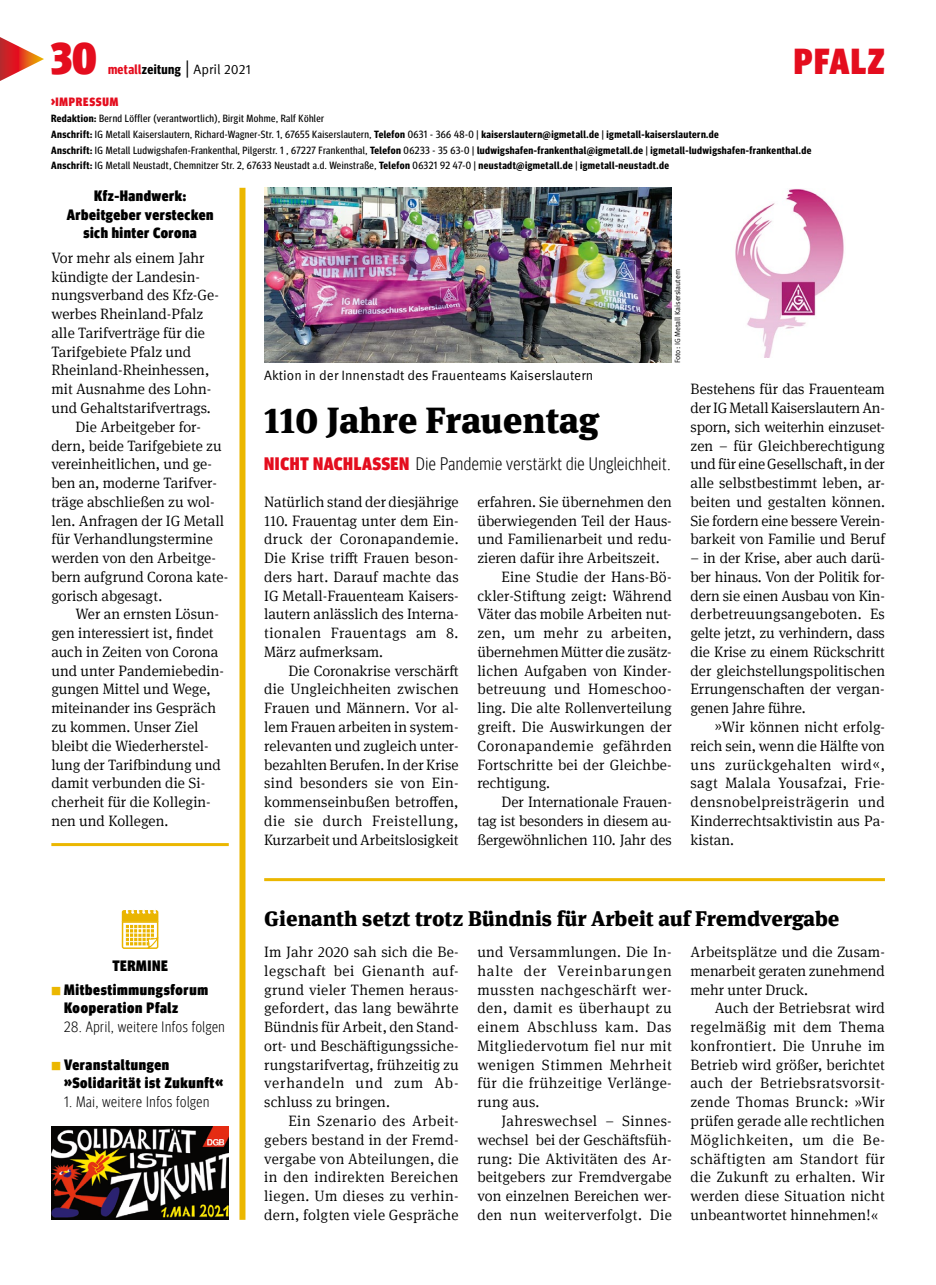
<style>
.page{position:relative;width:936px;height:1285px;background:#fff}
.page>*{position:absolute;margin:0;border:0;box-sizing:border-box;transform-origin:0 0}
.t1{font:900 condensed 45px "Meta Head IGM";color:#e40d1e}
.t2{font:900 36px "Meta Serif IGM";color:#000}
.t3{font:900 condensed 36px "Meta Head IGM";letter-spacing:.04em;color:#e40d1e}
.t4{font:900 21px "Meta Serif IGM";color:#000}
.t5{font:300 condensed 18px "Meta Head IGM";letter-spacing:.03em;color:#000}
.t6{font:300 15px/18.8px "Meta Serif IGM";color:#000;text-align:justify}
.t7{font:900 condensed 15px/18.8px "Meta Head IGM";letter-spacing:.04em;color:#000}
.t8{font:300 condensed 15px "Meta Head IGM";letter-spacing:.045em;color:#000}
.t9{font:300 15px "Meta Serif IGM";letter-spacing:.025em;color:#000}
.t10{font:300 15px "Meta Serif IGM";letter-spacing:.03em;color:#000}
.t11{font:13.5px "Meta IGM";color:#000}
.t12{font:900 condensed 12px "Meta Head IGM";letter-spacing:.07em;color:#e40d1e}
.t13{font:10.5px/15.8px "Meta Headline Cond OT";letter-spacing:.04em;color:#000}
.t14{font:7.5px "Meta IGM";color:#000}
.s1{font-family:"Meta Headline Cond OT";font-weight:700;color:#e40d1e}
.s2{font-family:"Meta Headline Cond OT";font-weight:700}
.s3{font-size:18px}
.s4{font-weight:700}
.s5{font-family:"Meta IGM";font-weight:700;font-stretch:normal;font-size:11.25px;color:#ebb700}
.s6{font-weight:900;color:#e40d1e}
</style>
<div class="page">
<svg style="left:0;top:37px;width:44px;height:44px"></svg>
<img style="left:264px;top:188px;width:407px;height:174px">
<img style="left:735px;top:189px;width:109px;height:168px">
<hr style="left:51px;top:842px;width:178px;height:3px;background:#ebb700">
<div style="left:239px;top:188px;width:6px;height:1031px;background:#ebb700"></div>
<hr style="left:264px;top:878px;width:620px;height:3px;background:#ebb700">
<svg style="left:122px;top:910px;width:36px;height:38px"></svg>
<img style="left:51px;top:1126px;width:178px;height:93px">
<h1 class="t1" style="left:51px;top:22px;width:47px">30</h1>
<p class="t11" style="left:108px;top:59px;width:144px"><span class="s1">metall</span><span class="s2">zeitung</span> <span class="s3">|</span> April 2021</p>
<h2 class="t3" style="left:794px;top:33px;width:92px">PFALZ</h2>
<p class="t12" style="left:51px;top:92px;width:69px">&gt;IMPRESSUM</p>
<p class="t13" style="left:51px;top:110px;width:761px"><span class="s4">Redaktion:</span> Bernd Löffler (verantwortlich), Birgit Mohme, Ralf Köhler<br><span class="s4">Anschrift:</span> IG Metall Kaiserslautern, Richard-Wagner-Str. 1, 67655 Kaiserslautern, <span class="s4">Telefon</span> 0631 - 366 48-0 | <span class="s4">kaiserslautern@igmetall.de</span> | <span class="s4">igmetall-kaiserslautern.de<br>Anschrift:</span> IG Metall Ludwigshafen-Frankenthal, Pilgerstr. 1 , 67227 Frankenthal, <span class="s4">Telefon</span> 06233 - 35 63-0 | <span class="s4">ludwigshafen-frankenthal@igmetall.de</span> | <span class="s4">igmetall-ludwigshafen-frankenthal.de Anschrift:</span> IG Metall Neustadt, Chemnitzer Str. 2, 67633 Neustadt a.d. Weinstraße, <span class="s4">Telefon</span> 06321 92 47-0 | <span class="s4">neustadt@igmetall.de</span> | <span class="s4">igmetall-neustadt.de</span></p>
<p class="t7" style="left:67px;top:185px;width:148px;text-align:center">Kfz-Handwerk:<br>Arbeitgeber verstecken sich hinter Corona</p>
<p class="t6" style="left:51px;top:247px;width:155px">Vor mehr als einem Jahr</p>
<p class="t6" style="left:51px;top:266px;width:150px">kündigte der Landesin-</p>
<p class="t6" style="left:51px;top:285px;width:169px">nungsverband des Kfz-Ge-</p>
<p class="t6" style="left:51px;top:304px;width:153px">werbes Rheinland-Pfalz</p>
<p class="t6" style="left:51px;top:322px;width:155px">alle Tarifverträge für die</p>
<p class="t6" style="left:51px;top:341px;width:141px">Tarifgebiete Pfalz und</p>
<p class="t6" style="left:51px;top:360px;width:159px">Rheinland-Rheinhessen,</p>
<p class="t6" style="left:51px;top:379px;width:161px">mit Ausnahme des Lohn-</p>
<p class="t6" style="left:51px;top:397px;width:161px">und Gehaltstarifvertrags.</p>
<p class="t6" style="left:76px;top:416px;width:127px">Die Arbeitgeber for-</p>
<p class="t6" style="left:51px;top:435px;width:172px">dern, beide Tarifgebiete zu</p>
<p class="t6" style="left:51px;top:454px;width:162px">vereinheitlichen, und ge-</p>
<p class="t6" style="left:51px;top:472px;width:167px">ben an, moderne Tarifver-</p>
<p class="t6" style="left:51px;top:491px;width:165px">träge abschließen zu wol-</p>
<p class="t6" style="left:51px;top:510px;width:174px">len. Anfragen der IG Metall</p>
<p class="t6" style="left:51px;top:529px;width:163px">für Verhandlungstermine</p>
<p class="t6" style="left:51px;top:547px;width:166px">werden von den Arbeitge-</p>
<p class="t6" style="left:51px;top:566px;width:178px">bern aufgrund Corona kate-</p>
<p class="t6" style="left:51px;top:585px;width:112px">gorisch abgesagt.</p>
<p class="t6" style="left:76px;top:604px;width:145px">Wer an ernsten Lösun-</p>
<p class="t6" style="left:51px;top:622px;width:164px">gen interessiert ist, findet</p>
<p class="t6" style="left:51px;top:641px;width:169px">auch in Zeiten von Corona</p>
<p class="t6" style="left:51px;top:660px;width:174px">und unter Pandemiebedin-</p>
<p class="t6" style="left:51px;top:679px;width:161px">gungen Mittel und Wege,</p>
<p class="t6" style="left:51px;top:697px;width:166px">miteinander ins Gespräch</p>
<p class="t6" style="left:51px;top:716px;width:149px">zu kommen. Unser Ziel</p>
<p class="t6" style="left:51px;top:735px;width:159px">bleibt die Wiederherstel-</p>
<p class="t6" style="left:51px;top:754px;width:171px">lung der Tarifbindung und</p>
<p class="t6" style="left:51px;top:772px;width:155px">damit verbunden die Si-</p>
<p class="t6" style="left:51px;top:791px;width:161px">cherheit für die Kollegin-</p>
<p class="t6" style="left:51px;top:810px;width:118px">nen und Kollegen.</p>
<p class="t7" style="left:112px;top:954px;width:57px">TERMINE</p>
<p class="t7" style="left:64px;top:978px;width:145px;text-indent:-13px"><span class="s5">■</span> Mitbestimmungsforum<br>Kooperation Pfalz</p>
<p class="t8" style="left:64px;top:1016px;width:162px">28. April, weitere Infos folgen</p>
<p class="t7" style="left:64px;top:1053px;width:160px;text-indent:-13px"><span class="s5">■</span> Veranstaltungen »Solidarität ist Zukunft«</p>
<p class="t8" style="left:64px;top:1091px;width:146px">1. Mai, weitere Infos folgen</p>
<p class="t11" style="left:264px;top:364px;width:330px">Aktion in der Innenstadt des Frauenteams Kaiserslautern</p>
<p class="t14" style="left:671px;top:363px;width:96px;rotate:-90deg">Foto: IG Metall Kaiserslautern</p>
<h2 class="t2" style="left:264px;top:390px;width:336px">110 Jahre Frauentag</h2>
<p class="t5" style="left:264px;top:450px;width:407px"><span class="s6">NICHT NACHLASSEN</span> Die Pandemie verstärkt die Ungleichheit.</p>
<p class="t6" style="left:264px;top:491px;width:196px">Natürlich stand der diesjährige 110. Frauentag unter dem Ein&shy;druck der Coronapandemie.<br>Die Krise trifft Frauen beson&shy;ders hart. Darauf machte das IG Metall-Frauenteam Kaisers&shy;lautern anlässlich des Interna&shy;tionalen Frauentags am 8.<br>März aufmerksam.</p>
<p class="t6" style="left:264px;top:660px;width:196px;text-indent:24px">Die Coronakrise verschärft die Ungleichheiten zwischen Frauen und Männern. Vor al&shy;lem Frauen arbeiten in system&shy;relevanten und zugleich unter&shy;bezahlten Berufen. In der Krise sind besonders sie von Ein&shy;kommenseinbußen betroffen, die sie durch Freistellung, Kurzarbeit und Arbeitslosigkeit</p>
<p class="t6" style="left:477px;top:491px;width:196px">erfahren. Sie übernehmen den</p>
<p class="t6" style="left:477px;top:510px;width:196px">überwiegenden Teil der Haus-</p>
<p class="t6" style="left:477px;top:529px;width:196px">und Familienarbeit und redu-</p>
<p class="t6" style="left:477px;top:547px;width:184px">zieren dafür ihre Arbeitszeit.</p>
<p class="t6" style="left:501px;top:566px;width:172px">Eine Studie der Hans-Bö-</p>
<p class="t6" style="left:477px;top:585px;width:196px">ckler-Stiftung zeigt: Während</p>
<p class="t6" style="left:477px;top:604px;width:196px">Väter das mobile Arbeiten nut-</p>
<p class="t9" style="left:477px;top:622px;width:196px">zen, um mehr zu arbeiten,</p>
<p class="t6" style="left:477px;top:641px;width:196px">übernehmen Mütter die zusätz-</p>
<p class="t6" style="left:477px;top:660px;width:196px">lichen Aufgaben von Kinder-</p>
<p class="t9" style="left:477px;top:678px;width:196px">betreuung und Homeschoo-</p>
<p class="t6" style="left:477px;top:697px;width:196px">ling. Die alte Rollenverteilung</p>
<p class="t6" style="left:477px;top:716px;width:196px">greift. Die Auswirkungen der</p>
<p class="t10" style="left:477px;top:734px;width:196px">Coronapandemie gefährden</p>
<p class="t6" style="left:477px;top:754px;width:196px">Fortschritte bei der Gleichbe-</p>
<p class="t6" style="left:477px;top:772px;width:74px">rechtigung.</p>
<p class="t6" style="left:501px;top:791px;width:172px">Der Internationale Frauen-</p>
<p class="t6" style="left:477px;top:810px;width:196px">tag ist besonders in diesem au-</p>
<p class="t6" style="left:477px;top:829px;width:196px">ßergewöhnlichen 110. Jahr des</p>
<p class="t6" style="left:690px;top:379px;width:196px">Bestehens für das Frauenteam der IG Metall Kaiserslautern An&shy;sporn, sich weiterhin einzuset&shy;zen – für Gleichberechtigung und für eine Gesellschaft, in der alle selbstbestimmt leben, ar&shy;beiten und gestalten können.<br>Sie fordern eine bessere Verein&shy;barkeit von Familie und Beruf</p>
<p class="t6" style="left:690px;top:547px;width:196px">– in der Krise, aber auch darü&shy;ber hinaus. Von der Politik for&shy;dern sie einen Ausbau von Kin&shy;derbetreuungsangeboten. Es gelte jetzt, zu verhindern, dass die Krise zu einem Rückschritt der gleichstellungspolitischen Errungenschaften der vergan&shy;genen Jahre führe.</p>
<p class="t6" style="left:690px;top:716px;width:196px;text-indent:24px">»Wir können nicht erfolg&shy;reich sein, wenn die Hälfte von uns zurückgehalten wird«, sagt Malala Yousafzai, Frie&shy;densnobelpreisträgerin und Kinderrechtsaktivistin aus Pa&shy;kistan.</p>
<h3 class="t4" style="left:264px;top:900px;width:576px">Gienanth setzt trotz Bündnis für Arbeit auf Fremdvergabe</h3>
<p class="t6" style="left:477px;top:941px;width:196px">und Versammlungen. Die In&shy;halte der Vereinbarungen mussten nachgeschärft wer&shy;den, damit es überhaupt zu einem Abschluss kam. Das Mitgliedervotum fiel nur mit wenigen Stimmen Mehrheit für die frühzeitige Verlänge&shy;rung aus.</p>
<p class="t6" style="left:477px;top:1110px;width:196px;text-indent:24px">Jahreswechsel – Sinnes&shy;wechsel bei der Geschäftsfüh&shy;rung: Die Aktivitäten des Ar&shy;beitgebers zur Fremdvergabe von einzelnen Bereichen wer&shy;den nun weiterverfolgt. Die</p>
<p class="t6" style="left:264px;top:941px;width:196px">Im Jahr 2020 sah sich die Be&shy;legschaft bei Gienanth auf&shy;grund vieler Themen heraus&shy;gefordert, das lang bewährte Bündnis für Arbeit, den Stand&shy;ort- und Beschäftigungssiche&shy;rungstarifvertag, frühzeitig zu verhandeln und zum Ab&shy;schluss zu bringen.</p>
<p class="t6" style="left:264px;top:1110px;width:196px;text-indent:24px">Ein Szenario des Arbeit&shy;gebers bestand in der Fremd&shy;vergabe von Abteilungen, die in den indirekten Bereichen liegen. Um dieses zu verhin&shy;dern, folgten viele Gespräche</p>
<p class="t6" style="left:690px;top:941px;width:196px">Arbeitsplätze und die Zusam&shy;menarbeit geraten zunehmend mehr unter Druck.</p>
<p class="t6" style="left:690px;top:997px;width:196px;text-indent:24px">Auch der Betriebsrat wird regelmäßig mit dem Thema konfrontiert. Die Unruhe im Betrieb wird größer, berichtet auch der Betriebsratsvorsit&shy;zende Thomas Brunck: »Wir prüfen gerade alle rechtlichen Möglichkeiten, um die Be&shy;schäftigten am Standort für die Zukunft zu erhalten. Wir werden diese Situation nicht unbeantwortet hinnehmen!«</p>
</div>
